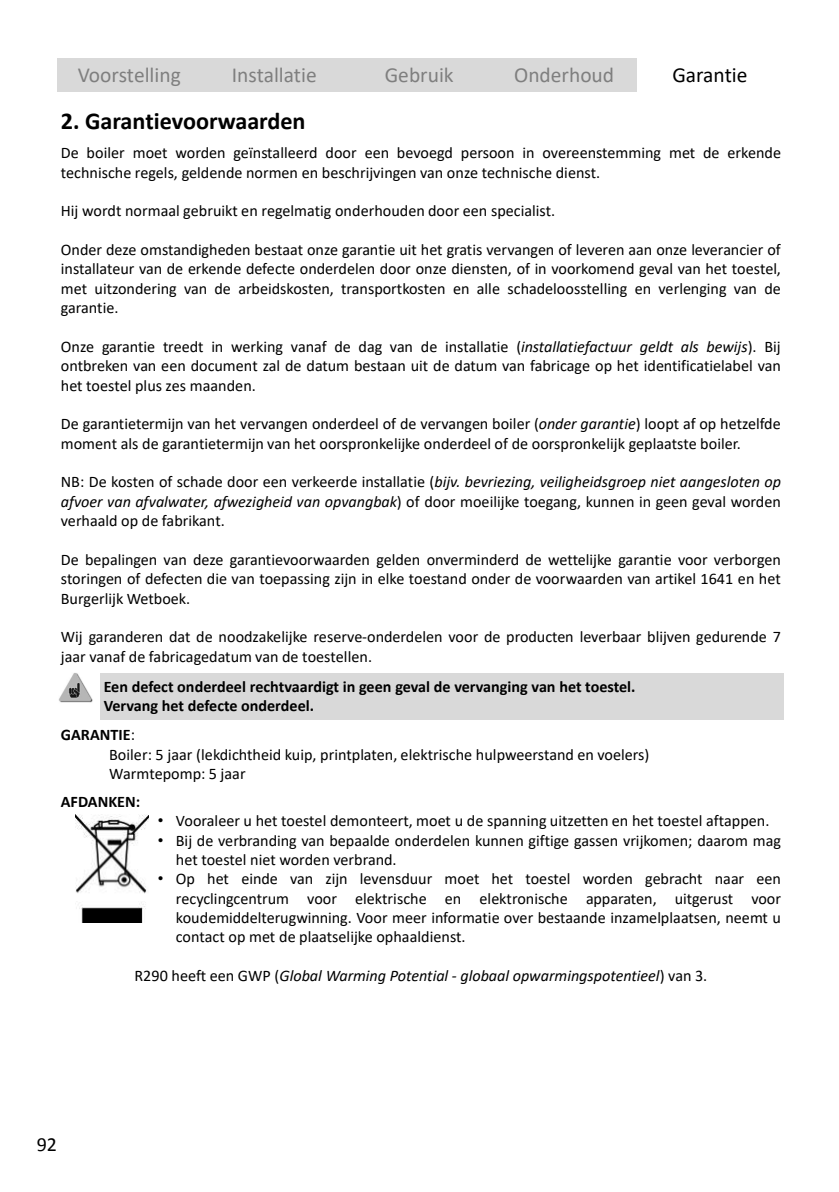
<style>
.page{position:relative;width:839px;height:1192px;background:#fff}
.page>*{position:absolute;margin:0;border:0;box-sizing:border-box;transform-origin:0 0}
.t1{font:700 24.2px "Calibri";color:#000}
.t2{font:21.4px "Calibri";color:#7f7f7f}
.t3{font:21.4px "Calibri";color:#000}
.t4{font:20px "Calibri";color:#000}
.t5{font:16.2px/19.4px "Calibri";color:#000}
.t6{font:700 16.2px/19.4px "Calibri";letter-spacing:-.005em;color:#000}
.t7{font:italic 16.2px "Calibri";letter-spacing:-.005em;color:#000}
.s1{font-style:italic}
.s2{font-weight:700}
.s3{font-family:"Arial"}
.s4{font-style:normal}
</style>
<div class="page">
<div style="left:57px;top:58px;width:145px;height:34px;background:#d9d9d9"></div>
<div style="left:202px;top:58px;width:144px;height:34px;background:#d9d9d9"></div>
<div style="left:346px;top:58px;width:145px;height:34px;background:#d9d9d9"></div>
<div style="left:491px;top:58px;width:145px;height:34px;background:#d9d9d9"></div>
<div style="left:100px;top:672px;width:683px;height:47px;background:#d9d9d9"></div>
<img style="left:58px;top:673px;width:35px;height:30px">
<img style="left:75px;top:814px;width:74px;height:108px">
<h2 class="t2" style="left:78px;top:66px;width:104px">Voorstelling</h2>
<h2 class="t2" style="left:232px;top:66px;width:86px">Installatie</h2>
<h2 class="t2" style="left:384px;top:66px;width:70px">Gebruik</h2>
<h2 class="t2" style="left:514px;top:66px;width:101px">Onderhoud</h2>
<h2 class="t3" style="left:672px;top:66px;width:77px">Garantie</h2>
<h1 class="t1" style="left:61px;top:110px;width:246px">2. Garantievoorwaarden</h1>
<p class="t5" style="left:61px;top:144px;width:721px">De boiler moet worden geïnstalleerd door een bevoegd persoon in overeenstemming met de erkende technische regels, geldende normen en beschrijvingen van onze technische dienst.</p>
<p class="t5" style="left:61px;top:202px;width:496px">Hij wordt normaal gebruikt en regelmatig onderhouden door een specialist.</p>
<p class="t5" style="left:61px;top:241px;width:721px;text-align:justify">Onder deze omstandigheden bestaat onze garantie uit het gratis vervangen of leveren aan onze leverancier of installateur van de erkende defecte onderdelen door onze diensten, of in voorkomend geval van het toestel, met uitzondering van de arbeidskosten, transportkosten en alle schadeloosstelling en verlenging van de garantie.</p>
<p class="t5" style="left:61px;top:338px;width:721px;text-align:justify">Onze garantie treedt in werking vanaf de dag van de installatie (<span class="s1">installatiefactuur geldt als bewijs</span>). Bij ontbreken van een document zal de datum bestaan uit de datum van fabricage op het identificatielabel van het toestel plus zes maanden.</p>
<p class="t5" style="left:61px;top:415px;width:721px">De garantietermijn van het vervangen onderdeel of de vervangen boiler (<span class="s1">onder garantie</span>) loopt af op hetzelfde moment als de garantietermijn van het oorspronkelijke onderdeel of de oorspronkelijk geplaatste boiler.</p>
<p class="t5" style="left:61px;top:473px;width:721px;text-align:justify">NB: De kosten of schade door een verkeerde installatie (<span class="s1">bijv. bevriezing, veiligheidsgroep niet aangesloten op afvoer van afvalwater, afwezigheid van opvangbak</span>) of door moeilijke toegang, kunnen in geen geval worden verhaald op de fabrikant.</p>
<p class="t5" style="left:61px;top:551px;width:721px;text-align:justify">De bepalingen van deze garantievoorwaarden gelden onverminderd de wettelijke garantie voor verborgen storingen of defecten die van toepassing zijn in elke toestand onder de voorwaarden van artikel 1641 en het Burgerlijk Wetboek.</p>
<p class="t5" style="left:61px;top:628px;width:721px">Wij garanderen dat de noodzakelijke reserve-onderdelen voor de producten leverbaar blijven gedurende 7 jaar vanaf de fabricagedatum van de toestellen.</p>
<p class="t6" style="left:104px;top:677px;width:533px">Een defect onderdeel rechtvaardigt in geen geval de vervanging van het toestel.<br>Vervang het defecte onderdeel.</p>
<p class="t5" style="left:109px;top:726px;width:541px;text-indent:-48px"><span class="s2">GARANTIE</span>:<br>Boiler: 5 jaar (lekdichtheid kuip, printplaten, elektrische hulpweerstand en voelers)<br>Warmtepomp: 5 jaar</p>
<p class="t6" style="left:61px;top:792px;width:81px">AFDANKEN:</p>
<p class="t4" style="left:37px;top:1131px;width:22px">92</p>
<p class="t5" style="left:158px;top:812px;width:613px"><span class="s3">•</span> Vooraleer u het toestel demonteert, moet u de spanning uitzetten en het toestel aftappen.</p>
<p class="t5" style="left:176px;top:831px;width:606px;text-indent:-18px"><span class="s3">•</span> Bij de verbranding van bepaalde onderdelen kunnen giftige gassen vrijkomen; daarom mag het toestel niet worden verbrand.</p>
<p class="t5" style="left:176px;top:870px;width:606px;text-align:justify;text-indent:-18px"><span class="s3">•</span> Op het einde van zijn levensduur moet het toestel worden gebracht naar een recyclingcentrum voor elektrische en elektronische apparaten, uitgerust voor koudemiddelterugwinning. Voor meer informatie over bestaande inzamelplaatsen, neemt u contact op met de plaatselijke ophaaldienst.</p>
<p class="t7" style="left:134px;top:968px;width:574px"><span class="s4">R290 heeft een GWP (</span>Global Warming Potential - globaal opwarmingspotentieel<span class="s4">) van 3.</span></p>
</div>
